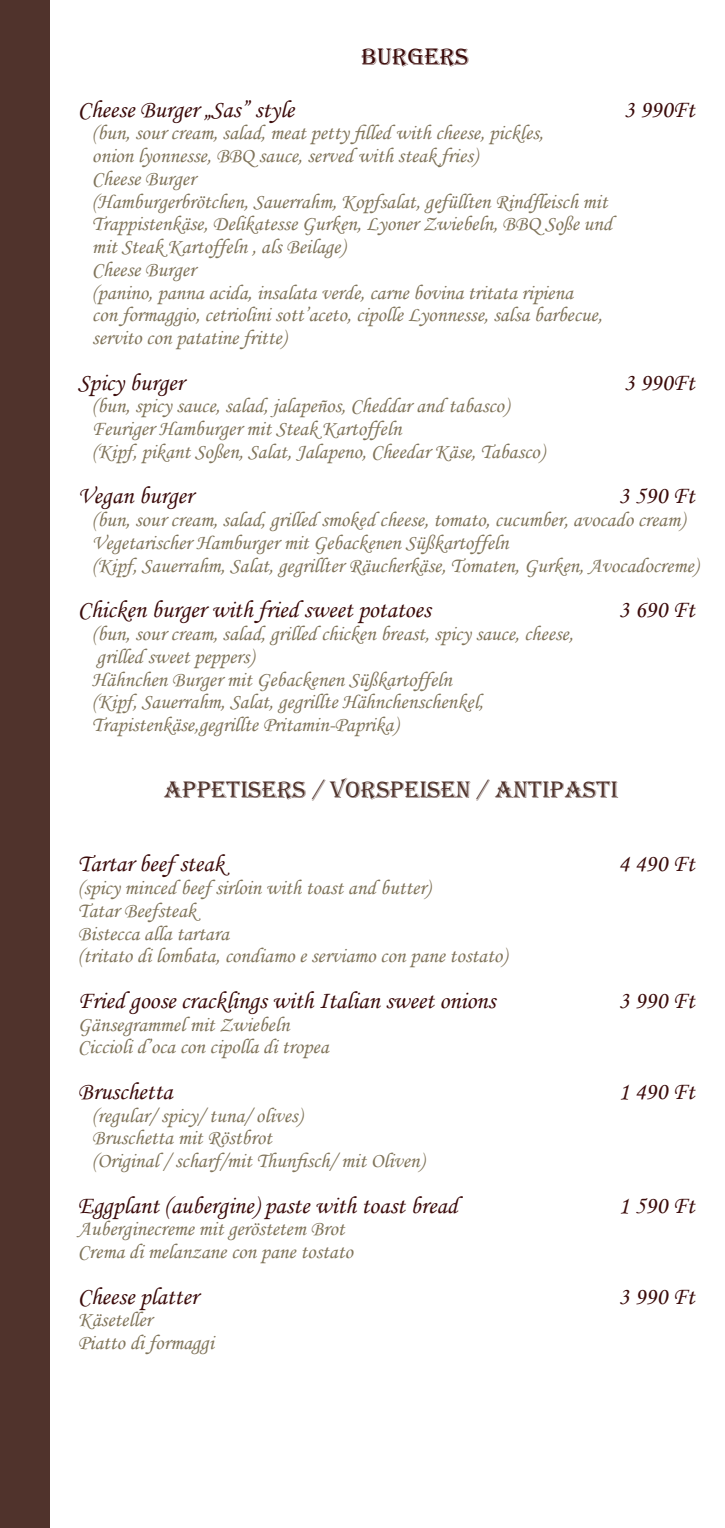
<style>
.page{position:relative;width:725px;height:1528px;background:#fff}
.page>*{position:absolute;margin:0;border:0;box-sizing:border-box;transform-origin:0 0}
.Ételnév{font:24.5px "Monotype Corsiva";color:#3c0c0b}
.készült{font:24.5px "Algerian";color:#50332c}
.Ételnév-2{font:24.5px "Algerian";color:#3c0c0b}
.készült-2{font:21px "Monotype Corsiva";color:#80745a}
.Ételnév-3{font:21px "Monotype Corsiva";color:#80745a}
</style>
<div class="page">
<div style="left:0;top:0;width:50px;height:1528px;background:#50332c"></div>
<p class="Ételnév-2" style="left:361px;top:43px;width:109px">BURGERS</p>
<p class="Ételnév" style="left:78px;top:94px;width:218px">Cheese Burger „Sas” style</p>
<p class="Ételnév" style="left:623px;top:94px;width:72px">3 990Ft</p>
<p class="készült-2" style="left:92px;top:120px;width:453px">(bun, sour cream, salad, meat petty filled with cheese, pickles,</p>
<p class="készült-2" style="left:92px;top:143px;width:387px">onion lyonnesse, BBQ sauce, served with steak fries)</p>
<p class="készült-2" style="left:92px;top:166px;width:105px">Cheese Burger</p>
<p class="készült-2" style="left:92px;top:189px;width:516px">(Hamburgerbrötchen, Sauerrahm, Kopfsalat, gefüllten Rindfleisch mit</p>
<p class="készült-2" style="left:92px;top:211px;width:521px">Trappistenkäse, Delikatesse Gurken, Lyoner Zwiebeln, BBQ Soße und</p>
<p class="készült-2" style="left:92px;top:234px;width:254px">mit Steak Kartoffeln , als Beilage)</p>
<p class="készült-2" style="left:92px;top:257px;width:105px">Cheese Burger</p>
<p class="készült-2" style="left:92px;top:280px;width:482px">(panino, panna acida, insalata verde, carne bovina tritata ripiena</p>
<p class="készült-2" style="left:92px;top:302px;width:511px">con formaggio, cetriolini sott’aceto, cipolle Lyonnesse, salsa barbecue,</p>
<p class="készült-2" style="left:92px;top:325px;width:196px">servito con patatine fritte)</p>
<p class="Ételnév" style="left:78px;top:367px;width:107px">Spicy burger</p>
<p class="Ételnév" style="left:623px;top:367px;width:72px">3 990Ft</p>
<p class="készült-2" style="left:92px;top:393px;width:418px">(bun, spicy sauce, salad, jalapeños, Cheddar and tabasco)</p>
<p class="készült-2" style="left:92px;top:416px;width:311px">Feuriger Hamburger mit Steak Kartoffeln</p>
<p class="készült-2" style="left:92px;top:439px;width:453px">(Kipf, pikant Soßen, Salat, Jalapeno, Cheedar Käse, Tabasco)</p>
<p class="Ételnév" style="left:78px;top:481px;width:117px">Vegan burger</p>
<p class="Ételnév" style="left:618px;top:481px;width:77px">3 590 Ft</p>
<p class="készült-2" style="left:92px;top:507px;width:594px">(bun, sour cream, salad, grilled smoked cheese, tomato, cucumber, avocado cream)</p>
<p class="készült-2" style="left:92px;top:530px;width:418px">Vegetarischer Hamburger mit Gebackenen Süßkartoffeln</p>
<p class="készült-2" style="left:92px;top:553px;width:607px">(Kipf, Sauerrahm, Salat, gegrillter Räucherkäse, Tomaten, Gurken, Avocadocreme)</p>
<p class="Ételnév" style="left:78px;top:595px;width:354px">Chicken burger with fried sweet potatoes</p>
<p class="Ételnév" style="left:618px;top:595px;width:77px">3 690 Ft</p>
<p class="készült-2" style="left:92px;top:621px;width:482px">(bun, sour cream, salad, grilled chicken breast, spicy sauce, cheese,</p>
<p class="készült-2" style="left:97px;top:644px;width:159px">grilled sweet peppers)</p>
<p class="készült-2" style="left:92px;top:666px;width:361px">Hähnchen Burger mit Gebackenen Süßkartoffeln</p>
<p class="készült-2" style="left:92px;top:689px;width:393px">(Kipf, Sauerrahm, Salat, gegrillte Hähnchenschenkel,</p>
<p class="készült-2" style="left:92px;top:712px;width:307px">Trapistenkäse,gegrillte Pritamin-Paprika)</p>
<p class="készült" style="left:164px;top:777px;width:456px">APPETISERS / VORSPEISEN / ANTIPASTI</p>
<p class="Ételnév" style="left:78px;top:849px;width:148px">Tartar beef steak</p>
<p class="Ételnév" style="left:618px;top:849px;width:77px">4 490 Ft</p>
<p class="Ételnév-3" style="left:78px;top:875px;width:353px">(spicy minced beef sirloin with toast and butter)</p>
<p class="Ételnév-3" style="left:78px;top:898px;width:120px">Tatar Beefsteak</p>
<p class="Ételnév-3" style="left:78px;top:920px;width:152px">Bistecca alla tartara</p>
<p class="Ételnév-3" style="left:78px;top:943px;width:430px">(tritato di lombata, condiamo e serviamo con pane tostato)</p>
<p class="Ételnév" style="left:78px;top:985px;width:418px">Fried goose cracklings with Italian sweet onions</p>
<p class="Ételnév" style="left:618px;top:985px;width:77px">3 990 Ft</p>
<p class="Ételnév-3" style="left:78px;top:1011px;width:213px">Gänsegrammel mit Zwiebeln</p>
<p class="Ételnév-3" style="left:78px;top:1034px;width:252px">Ciccioli d’oca con cipolla di tropea</p>
<p class="Ételnév" style="left:78px;top:1076px;width:96px">Bruschetta</p>
<p class="Ételnév" style="left:618px;top:1076px;width:77px">1 490 Ft</p>
<p class="készült-2" style="left:92px;top:1102px;width:211px">(regular/ spicy/ tuna/ olives)</p>
<p class="készült-2" style="left:92px;top:1125px;width:181px">Bruschetta mit Röstbrot</p>
<p class="készült-2" style="left:92px;top:1148px;width:333px">(Original / scharf/mit Thunfisch/ mit Oliven)</p>
<p class="Ételnév" style="left:78px;top:1190px;width:381px">Eggplant (aubergine) paste with toast bread</p>
<p class="Ételnév" style="left:618px;top:1190px;width:77px">1 590 Ft</p>
<p class="Ételnév-3" style="left:78px;top:1216px;width:268px">Auberginecreme mit geröstetem Brot</p>
<p class="Ételnév-3" style="left:78px;top:1239px;width:276px">Crema di melanzane con pane tostato</p>
<p class="Ételnév" style="left:78px;top:1281px;width:122px">Cheese platter</p>
<p class="Ételnév" style="left:618px;top:1281px;width:77px">3 990 Ft</p>
<p class="Ételnév-3" style="left:78px;top:1307px;width:75px">Käseteller</p>
<p class="Ételnév-3" style="left:78px;top:1330px;width:137px">Piatto di formaggi</p>
</div>
